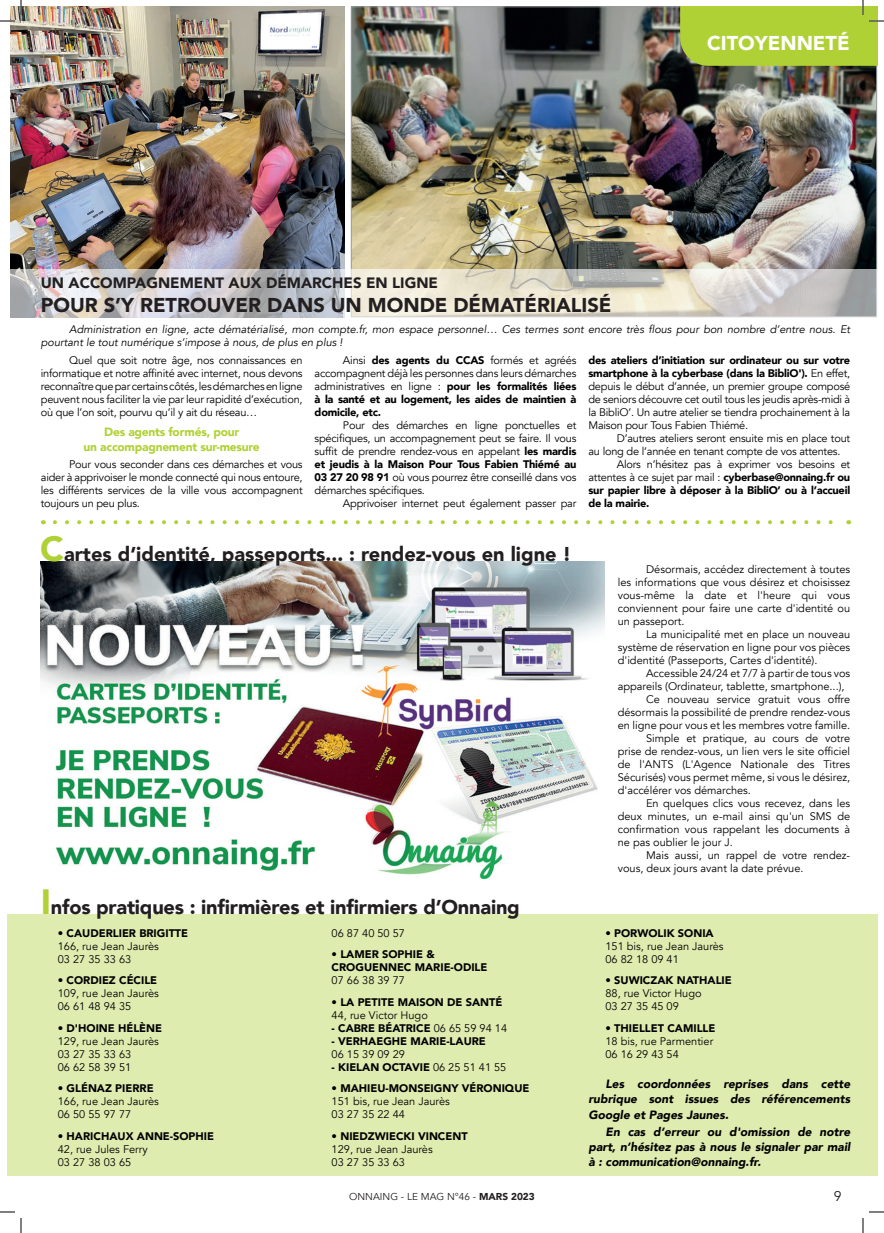
<style>
.page{position:relative;width:884px;height:1233px;background:#fff}
.page>*{position:absolute;margin:0;border:0;box-sizing:border-box;transform-origin:0 0}
.t1{font:900 20px "Avenir";color:#231f20}
.t2{font:900 20px "Avenir";color:#fff}
.t3{font:900 15px "Avenir";color:#231f20}
.t4{font:14px "Avenir";color:#231f20}
.t5{font:italic 900 12px/15px "Avenir";color:#000001;text-align:justify}
.t6{font:900 12px/15px "Avenir";letter-spacing:-.02em;color:#b0d136;text-align:center}
.t7{font:11px/13px "Avenir";color:#000001}
.t8{font:900 11px/13px "Avenir";color:#000001}
.t9{font:11px "Avenir";letter-spacing:-.02em;color:#000001}
.t10{font:italic 11px/13px "Avenir";color:#000001}
.t11{font:900 11px "Avenir";letter-spacing:-.02em;color:#000001}
.t12{font:10px "Avenir";color:#231f20}
.s1{font-weight:400}
.s2{font-weight:900}
.s3{font-size:35px;color:#b0d136}
</style>
<div class="page">
<img style="left:353px;top:9px;width:522px;height:260px">
<img style="left:41px;top:562px;width:564px;height:317px">
<div style="left:7px;top:914px;width:870px;height:262px;background:#dfecaf"></div>
<img style="left:11px;top:7px;width:333px;height:262px">
<svg style="left:10px;top:269px;width:867px;height:48px"></svg>
<svg style="left:55px;top:520px;width:778px;height:4px"></svg>
<svg style="left:0;top:1211px;width:15px;height:1px"></svg>
<svg style="left:869px;top:1211px;width:15px;height:1px"></svg>
<svg style="left:0;top:0;width:22px;height:22px"></svg>
<svg style="left:20px;top:1218px;width:2px;height:15px"></svg>
<svg style="left:680px;top:0;width:204px;height:66px"></svg>
<svg style="left:862px;top:1218px;width:2px;height:15px"></svg>
<h2 class="t3" style="left:41px;top:270px;width:399px">UN ACCOMPAGNEMENT AUX DÉMARCHES EN LIGNE</h2>
<h1 class="t1" style="left:41px;top:288px;width:572px">POUR S’Y RETROUVER DANS UN MONDE DÉMATÉRIALISÉ</h1>
<h1 class="t2" style="left:707px;top:25px;width:144px">CITOYENNETÉ</h1>
<p class="t10" style="left:41px;top:322px;width:811px;text-indent:28px">Administration en ligne, acte dématérialisé, mon compte.fr, mon espace personnel… Ces termes sont encore très flous pour bon nombre d’entre nous. Et pourtant le tout numérique s’impose à nous, de plus en plus !</p>
<p class="t7" style="left:41px;top:354px;width:263px;text-align:justify;text-indent:28px">Quel que soit notre âge, nos connaissances en informatique et notre affinité avec internet, nous devons reconnaître que par certains côtés, les démarches en ligne peuvent nous faciliter la vie par leur rapidité d’exécution, où que l’on soit, pourvu qu’il y ait du réseau…</p>
<p class="t6" style="left:84px;top:424px;width:178px">Des agents formés, pour<br>un accompagnement sur-mesure</p>
<p class="t7" style="left:41px;top:458px;width:263px;text-align:justify;text-indent:28px">Pour vous seconder dans ces démarches et vous aider à apprivoiser le monde connecté qui nous entoure, les différents services de la ville vous accompagnent toujours un peu plus.</p>
<p class="t8" style="left:315px;top:353px;width:263px;text-align:justify;text-indent:28px"><span class="s1">Ainsi</span> des agents du CCAS <span class="s1">formés et agréés accompagnent déjà les personnes dans leurs démarches administratives en ligne :</span> pour les formalités liées à la santé et au logement, les aides de maintien à domicile, etc.</p>
<p class="t7" style="left:315px;top:419px;width:263px;text-align:justify;text-indent:28px">Pour des démarches en ligne ponctuelles et spécifiques, un accompagnement peut se faire. Il vous suffit de prendre rendez-vous en appelant <span class="s2">les mardis et jeudis à la Maison Pour Tous Fabien Thiémé au 03 27 20 98 91</span> où vous pourrez être conseillé dans vos démarches spécifiques.</p>
<p class="t9" style="left:343px;top:496px;width:235px">Apprivoiser internet peut également passer par</p>
<h1 class="t1" style="left:40px;top:536px;width:533px"><span class="s3">C</span>artes d’identité, passeports... : rendez-vous en ligne !</h1>
<h1 class="t1" style="left:41px;top:889px;width:481px"><span class="s3">I</span>nfos pratiques : infirmières et infirmiers d’Onnaing</h1>
<p class="t8" style="left:58px;top:926px;width:132px">• CAUDERLIER BRIGITTE</p>
<p class="t7" style="left:58px;top:939px;width:103px">166, rue Jean Jaurès<br>03 27 35 33 63</p>
<p class="t8" style="left:58px;top:973px;width:101px">• CORDIEZ CÉCILE</p>
<p class="t7" style="left:58px;top:987px;width:103px">109, rue Jean Jaurès<br>06 61 48 94 35</p>
<p class="t8" style="left:58px;top:1021px;width:106px">• D'HOINE HÉLÈNE</p>
<p class="t7" style="left:58px;top:1034px;width:103px">129, rue Jean Jaurès<br>03 27 35 33 63<br>06 62 58 39 51</p>
<p class="t8" style="left:58px;top:1081px;width:97px">• GLÉNAZ PIERRE</p>
<p class="t7" style="left:58px;top:1095px;width:103px">166, rue Jean Jaurès<br>06 50 55 97 77</p>
<p class="t8" style="left:58px;top:1129px;width:158px">• HARICHAUX ANNE-SOPHIE</p>
<p class="t7" style="left:58px;top:1142px;width:92px">42, rue Jules Ferry<br>03 27 38 03 65</p>
<p class="t7" style="left:332px;top:926px;width:75px">06 87 40 50 57</p>
<p class="t8" style="left:332px;top:947px;width:157px">• LAMER SOPHIE &amp;<br>CROGUENNEC MARIE-ODILE</p>
<p class="t7" style="left:332px;top:974px;width:75px">07 66 38 39 77</p>
<p class="t8" style="left:332px;top:995px;width:172px">• LA PETITE MAISON DE SANTÉ</p>
<p class="t7" style="left:332px;top:1008px;width:98px">44, rue Victor Hugo</p>
<p class="t8" style="left:332px;top:1021px;width:177px">- CABRE BÉATRICE <span class="s1">06 65 59 94 14</span></p>
<p class="t8" style="left:332px;top:1034px;width:156px">- VERHAEGHE MARIE-LAURE</p>
<p class="t7" style="left:332px;top:1047px;width:75px">06 15 39 09 29</p>
<p class="t8" style="left:332px;top:1060px;width:176px">- KIELAN OCTAVIE <span class="s1">06 25 51 41 55</span></p>
<p class="t8" style="left:332px;top:1081px;width:199px">• MAHIEU-MONSEIGNY VÉRONIQUE</p>
<p class="t7" style="left:332px;top:1095px;width:120px">151 bis, rue Jean Jaurès<br>03 27 35 22 44</p>
<p class="t8" style="left:332px;top:1129px;width:138px">• NIEDZWIECKI VINCENT</p>
<p class="t7" style="left:332px;top:1142px;width:103px">129, rue Jean Jaurès<br>03 27 35 33 63</p>
<p class="t7" style="left:588px;top:354px;width:263px;text-align:justify"><span class="s2">des ateliers d’initiation sur ordinateur ou sur votre smartphone à la cyberbase (dans la BibliO').</span> En effet, depuis le début d’année, un premier groupe composé de seniors découvre cet outil tous les jeudis après-midi à la BibliO’. Un autre atelier se tiendra prochainement à la Maison pour Tous Fabien Thiémé.</p>
<p class="t9" style="left:617px;top:431px;width:235px">D’autres ateliers seront ensuite mis en place tout</p>
<p class="t9" style="left:588px;top:444px;width:254px">au long de l’année en tenant compte de vos attentes.</p>
<p class="t9" style="left:617px;top:457px;width:235px">Alors n’hésitez pas à exprimer vos besoins et</p>
<p class="t9" style="left:588px;top:470px;width:263px">attentes à ce sujet par mail : <span class="s2">cyberbase@onnaing.fr ou</span></p>
<p class="t11" style="left:588px;top:480px;width:263px">sur papier libre à déposer à la BibliO’ ou à l’accueil</p>
<p class="t11" style="left:588px;top:493px;width:63px">de la mairie.</p>
<p class="t7" style="left:618px;top:563px;width:234px;text-align:justify;text-indent:28px">Désormais, accédez directement à toutes les informations que vous désirez et choisissez vous-même la date et l'heure qui vous conviennent pour faire une carte d'identité ou un passeport.</p>
<p class="t7" style="left:618px;top:628px;width:234px;text-align:justify;text-indent:28px">La municipalité met en place un nouveau système de réservation en ligne pour vos pièces d'identité (Passeports, Cartes d'identité).</p>
<p class="t7" style="left:646px;top:667px;width:206px">Accessible 24/24 et 7/7 à partir de tous vos</p>
<p class="t7" style="left:618px;top:680px;width:228px">appareils (Ordinateur, tablette, smartphone...),</p>
<p class="t7" style="left:646px;top:693px;width:206px">Ce nouveau service gratuit vous offre</p>
<p class="t7" style="left:618px;top:706px;width:234px">désormais la possibilité de prendre rendez-vous</p>
<p class="t7" style="left:618px;top:719px;width:234px">en ligne pour vous et les membres votre famille.</p>
<p class="t7" style="left:646px;top:732px;width:206px">Simple et pratique, au cours de votre</p>
<p class="t7" style="left:618px;top:745px;width:234px">prise de rendez-vous, un lien vers le site officiel</p>
<p class="t7" style="left:618px;top:758px;width:234px">de l'ANTS (L'Agence Nationale des Titres</p>
<p class="t7" style="left:618px;top:771px;width:234px">Sécurisés) vous permet même, si vous le désirez,</p>
<p class="t7" style="left:618px;top:784px;width:135px">d'accélérer vos démarches.</p>
<p class="t7" style="left:646px;top:797px;width:206px">En quelques clics vous recevez, dans les</p>
<p class="t7" style="left:618px;top:810px;width:234px">deux minutes, un e-mail ainsi qu'un SMS de</p>
<p class="t7" style="left:618px;top:823px;width:234px">confirmation vous rappelant les documents à</p>
<p class="t7" style="left:618px;top:836px;width:117px">ne pas oublier le jour J.</p>
<p class="t7" style="left:646px;top:849px;width:206px">Mais aussi, un rappel de votre rendez-</p>
<p class="t7" style="left:618px;top:862px;width:187px">vous, deux jours avant la date prévue.</p>
<p class="t8" style="left:605px;top:926px;width:110px">• PORWOLIK SONIA</p>
<p class="t7" style="left:605px;top:939px;width:120px">151 bis, rue Jean Jaurès<br>06 82 18 09 41</p>
<p class="t8" style="left:605px;top:973px;width:128px">• SUWICZAK NATHALIE</p>
<p class="t7" style="left:605px;top:987px;width:98px">88, rue Victor Hugo<br>03 27 35 45 09</p>
<p class="t8" style="left:605px;top:1021px;width:111px">• THIELLET CAMILLE</p>
<p class="t7" style="left:605px;top:1034px;width:109px">18 bis, rue Parmentier<br>06 16 29 43 54</p>
<p class="t5" style="left:588px;top:1076px;width:263px;text-indent:17px">Les coordonnées reprises dans cette rubrique sont issues des référencements Google et Pages Jaunes.</p>
<p class="t5" style="left:588px;top:1124px;width:263px;text-indent:17px">En cas d’erreur ou d'omission de notre part, n’hésitez pas à nous le signaler par mail à : communication@onnaing.fr.</p>
<p class="t12" style="left:349px;top:1190px;width:187px">ONNAING - LE MAG N°46 - <span class="s2">MARS 2023</span></p>
<p class="t4" style="left:834px;top:1187px;width:9px">9</p>
</div>
